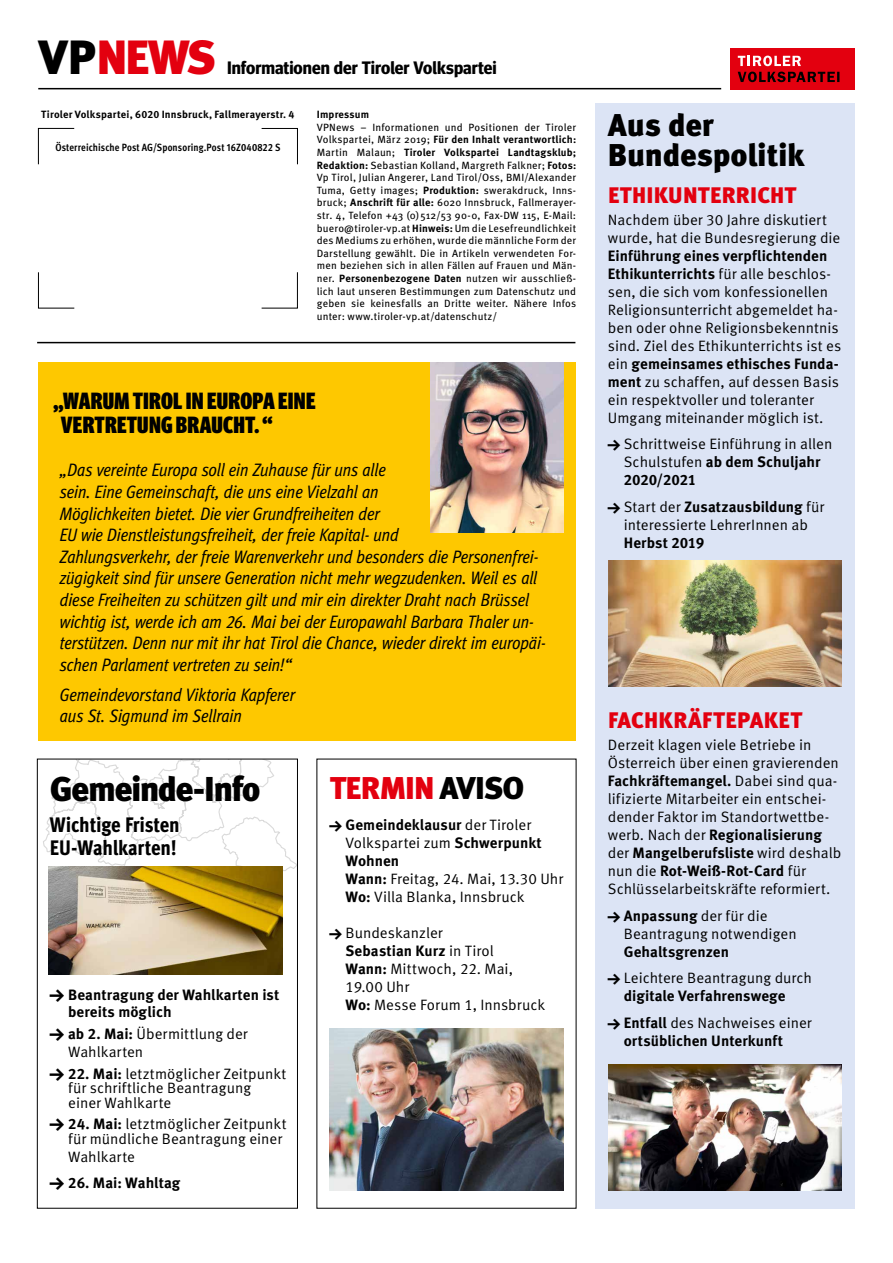
<style>
.page{position:relative;width:893px;height:1263px;background:#fff}
.page>*{position:absolute;margin:0;border:0;box-sizing:border-box;transform-origin:0 0}
.t1{font:900 48px "Meta OT";letter-spacing:-.04em;color:#e3000f}
.t2{font:900 34.5px "Meta OT";letter-spacing:-.05em;color:#000}
.t3{font:900 31.5px/30px "Meta OT";letter-spacing:-.01em;color:#000}
.t4{font:900 31.5px "Meta OT";letter-spacing:-.035em;color:#e3000f}
.t5{font:900 23.4px/24.9px "Meta Headline OT Comp";letter-spacing:.01em;color:#000}
.t6{font:900 22.5px "Meta OT";letter-spacing:.01em;color:#e3000f}
.t7{font:800 condensed 21px/23.5px "Meta OT";letter-spacing:-.01em;color:#000}
.t8{font:italic condensed 18px/21.6px "Meta OT";letter-spacing:-.015em;color:#000}
.t9{font:700 18px "Meta Headline OT";color:#000}
.t10{font:15px/18px "Meta OT Norm";color:#000}
.t11{font:700 15px/18px "Meta OT";color:#000}
.t12{font:10.5px/12.6px "Meta OT";letter-spacing:.015em;color:#000;text-align:justify}
.t13{font:700 10.5px "Meta OT";letter-spacing:.015em;color:#000}
.t14{font:700 condensed 10.5px "Meta OT";letter-spacing:.015em;color:#000}
.s1{color:#000}
.s2{font-family:"Meta OT Norm";font-weight:400}
.s3{font-family:"Meta OT";font-weight:700}
.s4{font-family:"The Sans Black Expert";font-size:13.05px}
.s5{font-family:"The Sans Black Expert";font-weight:400;font-size:13.05px}
.s6{font-weight:700}
.s7{font-family:"The Sans Black Expert";font-weight:400}
.s8{font-family:"The Sans Black Expert"}
</style>
<div class="page">
<hr style="left:37px;top:342px;width:538px;height:1px;background:#000">
<svg style="left:261px;top:272px;width:37px;height:36px"></svg>
<svg style="left:38px;top:272px;width:37px;height:36px"></svg>
<svg style="left:38px;top:128px;width:37px;height:37px"></svg>
<svg style="left:261px;top:128px;width:37px;height:37px"></svg>
<hr style="left:38px;top:88px;width:683px;height:1px;background:#000">
<div style="left:730px;top:48px;width:125px;height:41px;background:#e3000f"></div>
<svg style="left:738px;top:56px;width:63px;height:10px"></svg>
<svg style="left:738px;top:72px;width:101px;height:10px"></svg>
<div style="left:595px;top:103px;width:260px;height:1105px;background:#dce4f5"></div>
<div style="left:38px;top:362px;width:537px;height:378px;background:#fec800"></div>
<img style="left:430px;top:362px;width:133px;height:170px">
<img style="left:608px;top:560px;width:234px;height:126px">
<img style="left:608px;top:1064px;width:234px;height:126px">
<img style="left:329px;top:1028px;width:234px;height:162px">
<svg style="left:43px;top:761px;width:253px;height:123px"></svg>
<div style="left:37px;top:759px;width:261px;height:449px;border:1px solid #000"></div>
<img style="left:49px;top:866px;width:234px;height:108px">
<h1 class="t1" style="left:39px;top:29px;width:179px"><span class="s1">VP</span>NEWS</h1>
<p class="t9" style="left:227px;top:57px;width:271px">Informationen der Tiroler Volkspartei</p>
<p class="t13" style="left:41px;top:108px;width:255px">Tiroler Volkspartei, 6020 Innsbruck, Fallmerayerstr. 4</p>
<h3 class="t3" style="left:608px;top:111px;width:199px">Aus der<br>Bundespolitik</h3>
<h3 class="t6" style="left:608px;top:181px;width:190px">ETHIKUNTERRICHT</h3>
<p class="t10" style="left:608px;top:211px;width:234px">Nachdem über 30 Jahre diskutiert wurde, hat die Bundesregierung die</p>
<p class="t11" style="left:608px;top:247px;width:224px">Einführung eines verpflichtenden<br>Ethikunterrichts <span class="s2">für alle beschlos-</span></p>
<p class="t10" style="left:608px;top:283px;width:235px">sen, die sich vom konfessionellen Religionsunterricht abgemeldet ha&shy;ben oder ohne Religionsbekenntnis sind. Ziel des Ethikunterrichts ist es</p>
<p class="t11" style="left:608px;top:355px;width:232px"><span class="s2">ein</span> gemeinsames ethisches Funda-</p>
<p class="t10" style="left:608px;top:373px;width:233px"><span class="s3">ment</span> zu schaffen, auf dessen Basis ein respektvoller und toleranter<br>Umgang miteinander möglich ist.</p>
<p class="t10" style="left:608px;top:435px;width:226px"><span class="s4">Y</span> Schrittweise Einführung in allen</p>
<p class="t11" style="left:624px;top:453px;width:198px"><span class="s2">Schulstufen</span> ab dem Schuljahr<br>2020/2021</p>
<p class="t11" style="left:608px;top:498px;width:218px"><span class="s5">Y</span> <span class="s2">Start der</span> Zusatzausbildung <span class="s2">für</span></p>
<p class="t10" style="left:624px;top:516px;width:186px">interessierte LehrerInnen ab</p>
<p class="t11" style="left:624px;top:534px;width:82px">Herbst 2019</p>
<p class="t13" style="left:317px;top:108px;width:54px">Impressum</p>
<p class="t12" style="left:317px;top:121px;width:261px">VPNews – Informationen und Positionen der Tiroler Volkspartei, März 2019; <span class="s6">Für den Inhalt verantwortlich:<br></span>Martin Malaun; <span class="s6">Tiroler Volkspartei Landtagsklub; Redaktion:</span> Sebastian Kolland, Margreth Falkner; <span class="s6">Fotos:<br></span>Vp Tirol, Julian Angerer, Land Tirol/Oss, BMI/Alexander Tuma, Getty images; <span class="s6">Produktion:</span> swerakdruck, Inns&shy;bruck; <span class="s6">Anschrift für alle:</span> 6020 Innsbruck, Fallmerayer&shy;str. 4, Telefon +43 (0)512/53 90-0, Fax-DW 115, E-Mail: buero@tiroler-vp.at <span class="s6">Hinweis:</span> Um die Lesefreundlichkeit des Mediums zu erhöhen, wurde die männliche Form der Darstellung gewählt. Die in Artikeln verwendeten For&shy;men beziehen sich in allen Fällen auf Frauen und Män&shy;ner. <span class="s6">Personenbezogene Daten</span> nutzen wir ausschließ&shy;lich laut unseren Bestimmungen zum Datenschutz und geben sie keinesfalls an Dritte weiter. Nähere Infos unter: www.tiroler-vp.at/datenschutz/</p>
<p class="t14" style="left:55px;top:141px;width:226px">Österreichische Post AG/Sponsoring.Post 16Z040822 S</p>
<h3 class="t5" style="left:61px;top:389px;width:256px;text-indent:-7px">„WARUM TIROL IN EUROPA EINE<br>VERTRETUNG BRAUCHT. “</h3>
<p class="t8" style="left:60px;top:459px;width:488px">„Das vereinte Europa soll ein Zuhause für uns alle<br>sein. Eine Gemeinschaft, die uns eine Vielzahl an<br>Möglichkeiten bietet. Die vier Grundfreiheiten der<br>EU wie Dienstleistungsfreiheit, der freie Kapital- und<br>Zahlungsverkehr, der freie Warenverkehr und besonders die Personenfrei&shy;zügigkeit sind für unsere Generation nicht mehr wegzudenken. Weil es all diese Freiheiten zu schützen gilt und mir ein direkter Draht nach Brüssel wichtig ist, werde ich am 26. Mai bei der Europawahl Barbara Thaler un&shy;terstützen. Denn nur mit ihr hat Tirol die Chance, wieder direkt im europäi&shy;schen Parlament vertreten zu sein!“</p>
<p class="t8" style="left:60px;top:684px;width:237px">Gemeindevorstand Viktoria Kapferer aus St. Sigmund im Sellrain</p>
<h3 class="t6" style="left:608px;top:707px;width:196px">FACHKRÄFTEPAKET</h3>
<p class="t10" style="left:608px;top:736px;width:233px">Derzeit klagen viele Betriebe in<br>Österreich über einen gravierenden</p>
<p class="t11" style="left:608px;top:772px;width:231px">Fachkräftemangel. <span class="s2">Dabei sind qua-</span></p>
<p class="t10" style="left:608px;top:790px;width:223px">lifizierte Mitarbeiter ein entschei&shy;dender Faktor im Standortwettbe-</p>
<p class="t11" style="left:608px;top:826px;width:235px"><span class="s2">werb. Nach der</span> Regionalisierung <span class="s2">der</span> Mangelberufsliste <span class="s2">wird deshalb nun die</span> Rot-Weiß-Rot-Card <span class="s2">für</span></p>
<p class="t10" style="left:608px;top:880px;width:224px">Schlüsselarbeitskräfte reformiert.</p>
<p class="t11" style="left:608px;top:907px;width:161px"><span class="s5">Y</span> Anpassung <span class="s2">der für die</span></p>
<p class="t10" style="left:624px;top:925px;width:174px">Beantragung notwendigen</p>
<p class="t11" style="left:624px;top:943px;width:107px">Gehaltsgrenzen</p>
<p class="t10" style="left:608px;top:969px;width:206px"><span class="s4">Y</span> Leichtere Beantragung durch</p>
<p class="t11" style="left:624px;top:987px;width:163px">digitale Verfahrenswege</p>
<p class="t10" style="left:608px;top:1014px;width:205px"><span class="s4">Y</span> <span class="s3">Entfall</span> des Nachweises einer</p>
<p class="t11" style="left:624px;top:1032px;width:161px">ortsüblichen Unterkunft</p>
<h2 class="t2" style="left:50px;top:768px;width:212px">Gemeinde-Info</h2>
<h3 class="t7" style="left:50px;top:813px;width:131px">Wichtige Fristen<br>EU-Wahlkarten!</h3>
<h3 class="t4" style="left:330px;top:769px;width:196px">TERMIN <span class="s1">AVISO</span></h3>
<p class="t11" style="left:330px;top:816px;width:203px"><span class="s5">Y</span> Gemeindeklausur <span class="s2">der Tiroler</span></p>
<p class="t10" style="left:346px;top:834px;width:198px">Volkspartei zum <span class="s3">Schwerpunkt</span></p>
<p class="t11" style="left:346px;top:852px;width:55px">Wohnen</p>
<p class="t10" style="left:346px;top:870px;width:219px"><span class="s3">Wann:</span> Freitag, 24. Mai, 13.30 Uhr<br><span class="s3">Wo:</span> Villa Blanka, Innsbruck</p>
<p class="t10" style="left:330px;top:924px;width:115px"><span class="s4">Y</span> Bundeskanzler</p>
<p class="t11" style="left:346px;top:942px;width:150px">Sebastian Kurz <span class="s2">in Tirol</span></p>
<p class="t10" style="left:346px;top:960px;width:201px"><span class="s3">Wann:</span> Mittwoch, 22. Mai,<br>19.00 Uhr<br><span class="s3">Wo:</span> Messe Forum 1, Innsbruck</p>
<p class="t11" style="left:68px;top:986px;width:213px;line-height:17.5px;text-indent:-18px"><span class="s7">Y</span> Beantragung der Wahlkarten ist bereits möglich</p>
<p class="t10" style="left:68px;top:1025px;width:181px;line-height:17.5px;text-indent:-18px"><span class="s8">Y</span> <span class="s3">ab 2. Mai:</span> Übermittlung der<br>Wahlkarten</p>
<p class="t10" style="left:68px;top:1066px;width:220px;line-height:14.5px;text-indent:-18px"><span class="s8">Y</span> <span class="s3">22. Mai:</span> letztmöglicher Zeitpunkt für schriftliche Beantragung einer Wahlkarte</p>
<p class="t10" style="left:50px;top:1117px;width:238px;line-height:14.5px;text-align:right"><span class="s8">Y</span> <span class="s3">24. Mai:</span> letztmöglicher Zeitpunkt für mündliche Beantragung einer</p>
<p class="t10" style="left:68px;top:1147px;width:68px">Wahlkarte</p>
<p class="t11" style="left:50px;top:1173px;width:132px"><span class="s7">Y</span> 26. Mai: Wahltag</p>
</div>
